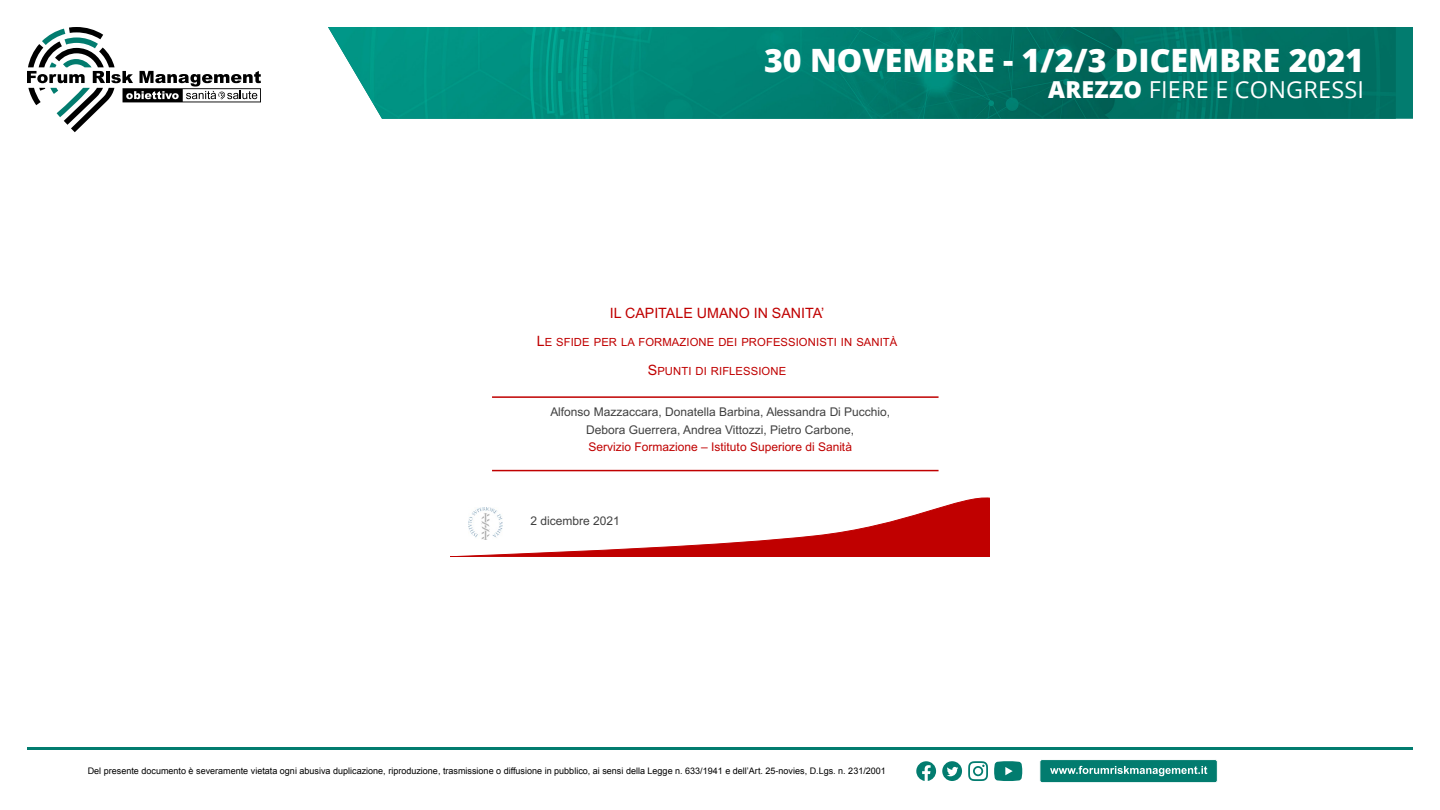
<style>
.page{position:relative;width:1440px;height:810px;background:#fff}
.page>*{position:absolute;margin:0;border:0;box-sizing:border-box;transform-origin:0 0}
.t1{font:800 32.17px "Open Sans";color:#fff}
.t2{font:23.4px "Open Sans";letter-spacing:.01em;color:#fff}
.t3{font:14.25px "Arial";color:#c00000}
.t4{font:12px/17.2px "Arial";color:#404040;text-align:center}
.t5{font:12px "Arial";color:#c00000}
.t6{font:11.25px "Arial";letter-spacing:.01em;color:#c00000}
.t7{font:9px "Arial";color:#000}
.s1{font-weight:800}
.s2{font-size:14.25px}
</style>
<div class="page">
<svg style="left:27px;top:27px;width:234px;height:105px"></svg>
<img style="left:328px;top:27px;width:1068px;height:92px">
<div style="left:1040px;top:760px;width:177px;height:23px;background:#027c6f;border-radius:2px"></div>
<div style="left:1040px;top:759px;width:178px;height:24px;border:1px solid #fff;border-radius:2px"></div>
<svg style="left:1050px;top:766px;width:157px;height:10px"></svg>
<hr style="left:27px;top:747px;width:1386px;height:3px;background:#027c6f">
<svg style="left:968px;top:761px;width:20px;height:20px"></svg>
<svg style="left:994px;top:761px;width:28px;height:20px"></svg>
<svg style="left:916px;top:761px;width:20px;height:20px"></svg>
<svg style="left:942px;top:761px;width:20px;height:20px"></svg>
<svg style="left:450px;top:497px;width:540px;height:60px"></svg>
<img style="left:469px;top:508px;width:34px;height:32px">
<hr style="left:492px;top:470px;width:447px;height:1px;background:#c00000">
<hr style="left:492px;top:396px;width:447px;height:2px;background:#c00000">
<h1 class="t1" style="left:764px;top:36px;width:602px">30 NOVEMBRE - 1/2/3 DICEMBRE 2021</h1>
<h2 class="t2" style="left:1048px;top:74px;width:317px"><span class="s1">AREZZO</span> FIERE E CONGRESSI</h2>
<h3 class="t3" style="left:610px;top:303px;width:216px">IL CAPITALE UMANO IN SANITA’</h3>
<p class="t6" style="left:537px;top:334px;width:362px"><span class="s2">L</span>E SFIDE PER LA FORMAZIONE DEI PROFESSIONISTI IN SANITÀ</p>
<p class="t6" style="left:648px;top:363px;width:140px"><span class="s2">S</span>PUNTI DI RIFLESSIONE</p>
<h3 class="t4" style="left:550px;top:403px;width:341px">Alfonso Mazzaccara, Donatella Barbina, Alessandra Di Pucchio,<br>Debora Guerrera, Andrea Vittozzi, Pietro Carbone,</h3>
<h3 class="t5" style="left:589px;top:438px;width:265px">Servizio Formazione – Istituto Superiore di Sanità</h3>
<h3 class="t4" style="left:530px;top:512px;width:91px">2 dicembre 2021</h3>
<p class="t7" style="left:88px;top:765px;width:800px">Del presente documento è severamente vietata ogni abusiva duplicazione, riproduzione, trasmissione o diffusione in pubblico, ai sensi della Legge n. 633/1941 e dell’Art. 25-novies, D.Lgs. n. 231/2001</p>
</div>
